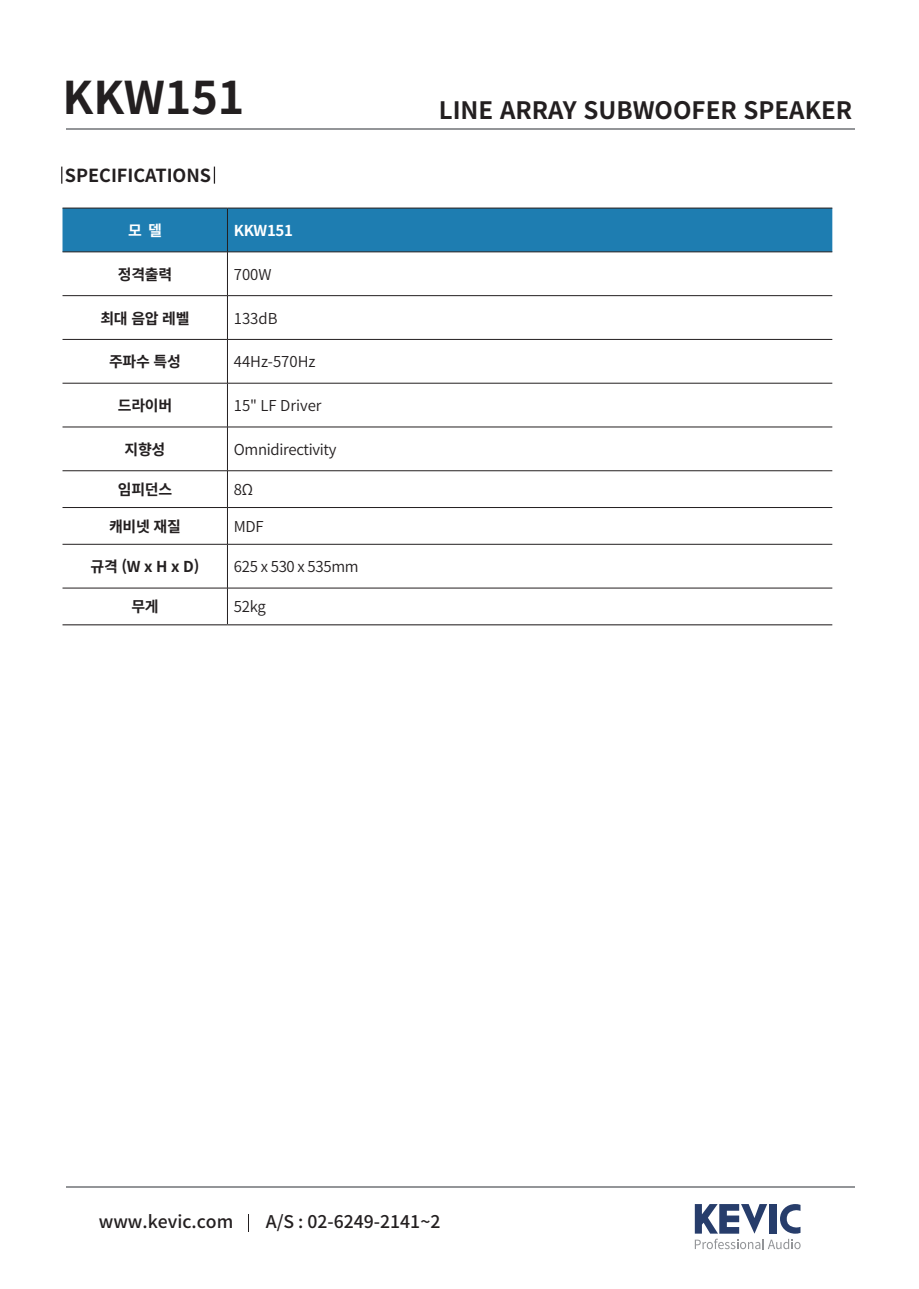
<style>
.page{position:relative;width:919px;height:1289px;background:#fff}
.page>*{position:absolute;margin:0;border:0;box-sizing:border-box;transform-origin:0 0}
.t1{font:700 45px "Noto Sans CJ Kkr";color:#231f20}
.t2{font:700 24px "Noto Sans CJ Kkr";color:#231f20}
.t3{font:700 18px "Noto Sans CJ Kkr";color:#231f20}
.t4{font:500 17.4px "Noto Sans CJ Kkr";color:#231f20}
.t5{font:600 15px "Noto Sans CJ Kkr";letter-spacing:-.02em;color:#231f20}
.t6{font:700 15px "Noto Sans CJ Kkr";letter-spacing:-.02em;color:#231f20}
.t7{font:600 15px "Noto Sans CJ Kkr";color:#231f20}
.t8{font:700 15px "Noto Sans CJ Kkr";letter-spacing:-.02em;color:#fff}
</style>
<div class="page">
<svg style="left:694px;top:1204px;width:106px;height:45px"></svg>
<svg style="left:248px;top:1214px;width:1px;height:17px"></svg>
<hr style="left:66px;top:128px;width:788px;height:2px;background:#939598">
<hr style="left:66px;top:1186px;width:788px;height:2px;background:#939598">
<div style="left:62px;top:209px;width:770px;height:42px;background:#1e7db1"></div>
<hr style="left:227px;top:209px;width:1px;height:43px;background:#231f20">
<hr style="left:62px;top:251px;width:165px;height:1px;background:#231f20">
<hr style="left:227px;top:251px;width:605px;height:1px;background:#231f20">
<hr style="left:227px;top:252px;width:1px;height:43px;background:#231f20">
<hr style="left:62px;top:295px;width:165px;height:1px;background:#231f20">
<hr style="left:227px;top:295px;width:605px;height:1px;background:#231f20">
<hr style="left:227px;top:296px;width:1px;height:43px;background:#231f20">
<hr style="left:62px;top:339px;width:165px;height:1px;background:#231f20">
<hr style="left:227px;top:339px;width:605px;height:1px;background:#231f20">
<hr style="left:227px;top:339px;width:1px;height:44px;background:#231f20">
<hr style="left:62px;top:383px;width:165px;height:1px;background:#231f20">
<hr style="left:227px;top:383px;width:605px;height:1px;background:#231f20">
<hr style="left:227px;top:383px;width:1px;height:44px;background:#231f20">
<hr style="left:62px;top:427px;width:165px;height:1px;background:#231f20">
<hr style="left:227px;top:427px;width:605px;height:1px;background:#231f20">
<hr style="left:227px;top:427px;width:1px;height:43px;background:#231f20">
<hr style="left:62px;top:470px;width:165px;height:1px;background:#231f20">
<hr style="left:227px;top:470px;width:605px;height:1px;background:#231f20">
<hr style="left:227px;top:471px;width:1px;height:36px;background:#231f20">
<hr style="left:62px;top:507px;width:165px;height:1px;background:#231f20">
<hr style="left:227px;top:507px;width:605px;height:1px;background:#231f20">
<hr style="left:227px;top:507px;width:1px;height:37px;background:#231f20">
<hr style="left:62px;top:544px;width:165px;height:1px;background:#231f20">
<hr style="left:227px;top:544px;width:605px;height:1px;background:#231f20">
<hr style="left:227px;top:544px;width:1px;height:44px;background:#231f20">
<hr style="left:62px;top:588px;width:165px;height:1px;background:#231f20">
<hr style="left:227px;top:588px;width:605px;height:1px;background:#231f20">
<hr style="left:227px;top:588px;width:1px;height:36px;background:#231f20">
<hr style="left:62px;top:207px;width:165px;height:2px;background:#231f20">
<hr style="left:227px;top:207px;width:605px;height:2px;background:#231f20">
<hr style="left:62px;top:624px;width:165px;height:1px;background:#231f20">
<hr style="left:227px;top:624px;width:605px;height:1px;background:#231f20">
<svg style="left:61px;top:167px;width:1px;height:17px"></svg>
<svg style="left:214px;top:167px;width:1px;height:17px"></svg>
<h1 class="t1" style="left:62px;top:72px;width:183px">KKW151</h1>
<p class="t3" style="left:65px;top:165px;width:148px">SPECIFICATIONS</p>
<p class="t8" style="left:128px;top:222px;width:35px">모 델</p>
<p class="t8" style="left:234px;top:222px;width:61px">KKW151</p>
<p class="t6" style="left:118px;top:266px;width:56px">정격출력</p>
<p class="t5" style="left:234px;top:266px;width:39px">700W</p>
<p class="t6" style="left:100px;top:309px;width:91px">최대 음압 레벨</p>
<p class="t5" style="left:234px;top:309px;width:45px">133dB</p>
<p class="t6" style="left:109px;top:353px;width:73px">주파수 특성</p>
<p class="t7" style="left:234px;top:353px;width:83px">44Hz-570Hz</p>
<p class="t6" style="left:118px;top:397px;width:56px">드라이버</p>
<p class="t7" style="left:234px;top:397px;width:89px">15" LF Driver</p>
<p class="t6" style="left:125px;top:441px;width:42px">지향성</p>
<p class="t5" style="left:234px;top:441px;width:104px">Omnidirectivity</p>
<p class="t6" style="left:118px;top:481px;width:56px">임피던스</p>
<p class="t5" style="left:234px;top:481px;width:21px">8Ω</p>
<p class="t6" style="left:109px;top:518px;width:73px">캐비넷 재질</p>
<p class="t5" style="left:234px;top:518px;width:31px">MDF</p>
<p class="t6" style="left:91px;top:558px;width:110px">규격 (W x H x D)</p>
<p class="t5" style="left:234px;top:558px;width:126px">625 x 530 x 535mm</p>
<p class="t6" style="left:131px;top:598px;width:29px">무게</p>
<p class="t5" style="left:234px;top:598px;width:33px">52kg</p>
<h2 class="t2" style="left:439px;top:97px;width:415px">LINE ARRAY SUBWOOFER SPEAKER</h2>
<p class="t4" style="left:99px;top:1211px;width:136px">www.kevic.com</p>
<p class="t4" style="left:266px;top:1211px;width:176px">A/S : 02-6249-2141~2</p>
</div>
